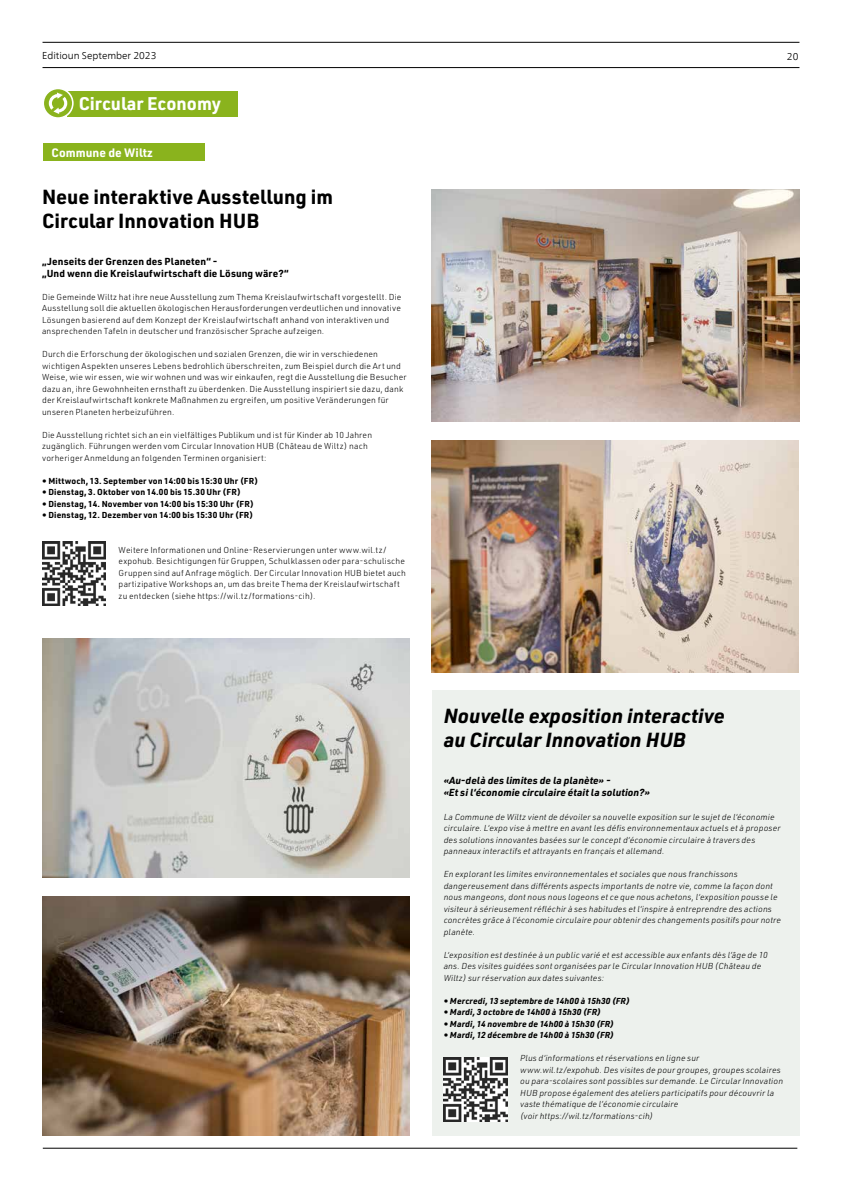
<style>
.page{position:relative;width:842px;height:1191px;background:#fff}
.page>*{position:absolute;margin:0;border:0;box-sizing:border-box;transform-origin:0 0}
.t1{font:italic 700 20px/24px "URWDIN";color:#000}
.t2{font:700 20px/24px "URWDIN";color:#000}
.t3{font:700 18px "URWDIN";color:#fff}
.t4{font:700 12px "URWDIN";color:#fff}
.t5{font:700 10px/11.5px "URWDIN";letter-spacing:.01em;color:#000}
.t6{font:italic 700 10px/12px "URWDIN";letter-spacing:.005em;color:#000}
.t7{font:300 10px "Frutiger Neue LT Com";color:#000}
.t8{font:300 8.5px/11.5px "URWDIN";letter-spacing:.015em;color:#000}
.t9{font:italic 300 8.5px/11.5px "URWDIN";letter-spacing:.015em;color:#000}
.t10{font:700 8.5px "URWDIN";letter-spacing:.015em;color:#000}
.t11{font:italic 700 8.5px "URWDIN";letter-spacing:.015em;color:#000}
</style>
<div class="page">
<hr style="left:43px;top:1148px;width:754px;height:1px;background:#000">
<hr style="left:43px;top:42px;width:756px;height:1px;background:#000">
<hr style="left:43px;top:67px;width:756px;height:1px;background:#000">
<div style="left:432px;top:690px;width:368px;height:446px;background:#edf1ed"></div>
<div style="left:67px;top:91px;width:170px;height:26px;background:#8ab31d"></div>
<svg style="left:43px;top:88px;width:30px;height:30px"></svg>
<div style="left:42px;top:88px;width:32px;height:31px;border:2px solid #fff;border-radius:50%"></div>
<svg style="left:49px;top:92px;width:18px;height:22px"></svg>
<div style="left:43px;top:144px;width:161px;height:17px;background:#8ab31d"></div>
<img style="left:42px;top:541px;width:64px;height:64px">
<img style="left:444px;top:1057px;width:63px;height:64px">
<img style="left:42px;top:638px;width:368px;height:239px">
<img style="left:432px;top:190px;width:367px;height:231px">
<img style="left:42px;top:896px;width:368px;height:239px">
<img style="left:432px;top:440px;width:367px;height:232px">
<p class="t7" style="left:42px;top:49px;width:116px">Editioun September 2023</p>
<p class="t7" style="left:787px;top:50px;width:13px">20</p>
<h2 class="t3" style="left:79px;top:91px;width:144px">Circular Economy</h2>
<h3 class="t4" style="left:52px;top:144px;width:103px">Commune de Wiltz</h3>
<h1 class="t2" style="left:42px;top:184px;width:293px">Neue interaktive Ausstellung im<br>Circular Innovation HUB</h1>
<p class="t5" style="left:42px;top:255px;width:248px">„Jenseits der Grenzen des Planeten“ -<br>„Und wenn die Kreislaufwirtschaft die Lösung wäre?“</p>
<p class="t8" style="left:42px;top:291px;width:361px">Die Gemeinde Wiltz hat ihre neue Ausstellung zum Thema Kreislaufwirtschaft vorgestellt. Die Ausstellung soll die aktuellen ökologischen Herausforderungen verdeutlichen und innovative Lösungen basierend auf dem Konzept der Kreislaufwirtschaft anhand von interaktiven und ansprechenden Tafeln in deutscher und französischer Sprache aufzeigen.</p>
<p class="t8" style="left:42px;top:348px;width:366px">Durch die Erforschung der ökologischen und sozialen Grenzen, die wir in verschiedenen wichtigen Aspekten unseres Lebens bedrohlich überschreiten, zum Beispiel durch die Art und Weise, wie wir essen, wie wir wohnen und was wir einkaufen, regt die Ausstellung die Besucher dazu an, ihre Gewohnheiten ernsthaft zu überdenken. Die Ausstellung inspiriert sie dazu, dank der Kreislaufwirtschaft konkrete Maßnahmen zu ergreifen, um positive Veränderungen für unseren Planeten herbeizuführen.</p>
<p class="t8" style="left:42px;top:429px;width:332px">Die Ausstellung richtet sich an ein vielfältiges Publikum und ist für Kinder ab 10 Jahren zugänglich. Führungen werden vom Circular Innovation HUB (Château de Wiltz) nach vorheriger Anmeldung an folgenden Terminen organisiert:</p>
<p class="t10" style="left:42px;top:475px;width:218px">• Mittwoch, 13. September von 14:00 bis 15:30 Uhr (FR)</p>
<p class="t10" style="left:42px;top:486px;width:200px">• Dienstag, 3. Oktober von 14.00 bis 15.30 Uhr (FR)</p>
<p class="t10" style="left:42px;top:498px;width:213px">• Dienstag, 14. November von 14:00 bis 15:30 Uhr (FR)</p>
<p class="t10" style="left:42px;top:509px;width:213px">• Dienstag, 12. Dezember von 14:00 bis 15:30 Uhr (FR)</p>
<p class="t8" style="left:119px;top:544px;width:289px">Weitere Informationen und Online-Reservierungen unter www.wil.tz/ expohub. Besichtigungen für Gruppen, Schulklassen oder para-schulische Gruppen sind auf Anfrage möglich. Der Circular Innovation HUB bietet auch partizipative Workshops an, um das breite Thema der Kreislaufwirtschaft zu entdecken (siehe https://wil.tz/formations-cih).</p>
<h1 class="t1" style="left:444px;top:703px;width:283px">Nouvelle exposition interactive au Circular Innovation HUB</h1>
<p class="t6" style="left:444px;top:774px;width:208px">«Au-delà des limites de la planète» -<br>«Et si l‘économie circulaire était la solution?»</p>
<p class="t9" style="left:444px;top:810px;width:338px">La Commune de Wiltz vient de dévoiler sa nouvelle exposition sur le sujet de l‘économie circulaire. L‘expo vise à mettre en avant les défis environnementaux actuels et à proposer des solutions innovantes basées sur le concept d‘économie circulaire à travers des panneaux interactifs et attrayants en français et allemand.</p>
<p class="t9" style="left:444px;top:868px;width:339px">En explorant les limites environnementales et sociales que nous franchissons dangereusement dans différents aspects importants de notre vie, comme la façon dont nous mangeons, dont nous nous logeons et ce que nous achetons, l‘exposition pousse le visiteur à sérieusement réfléchir à ses habitudes et l‘inspire à entreprendre des actions concrètes grâce à l‘économie circulaire pour obtenir des changements positifs pour notre planète.</p>
<p class="t9" style="left:444px;top:948px;width:326px">L‘exposition est destinée à un public varié et est accessible aux enfants dès l’âge de 10 ans. Des visites guidées sont organisées par le Circular Innovation HUB (Château de<br>Wiltz) sur réservation aux dates suivantes:</p>
<p class="t11" style="left:444px;top:994px;width:188px">• Mercredi, 13 septembre de 14h00 à 15h30 (FR)</p>
<p class="t11" style="left:444px;top:1006px;width:159px">• Mardi, 3 octobre de 14h00 à 15h30 (FR)</p>
<p class="t11" style="left:444px;top:1017px;width:172px">• Mardi, 14 novembre de 14h00 à 15h30 (FR)</p>
<p class="t11" style="left:444px;top:1029px;width:172px">• Mardi, 12 décembre de 14h00 à 15h30 (FR)</p>
<p class="t9" style="left:520px;top:1052px;width:264px">Plus d‘informations et réservations en ligne sur www.wil.tz/expohub. Des visites de pour groupes, groupes scolaires ou para-scolaires sont possibles sur demande. Le Circular Innovation HUB propose également des ateliers participatifs pour découvrir la vaste thématique de l’économie circulaire<br>(voir https://wil.tz/formations-cih)</p>
</div>
